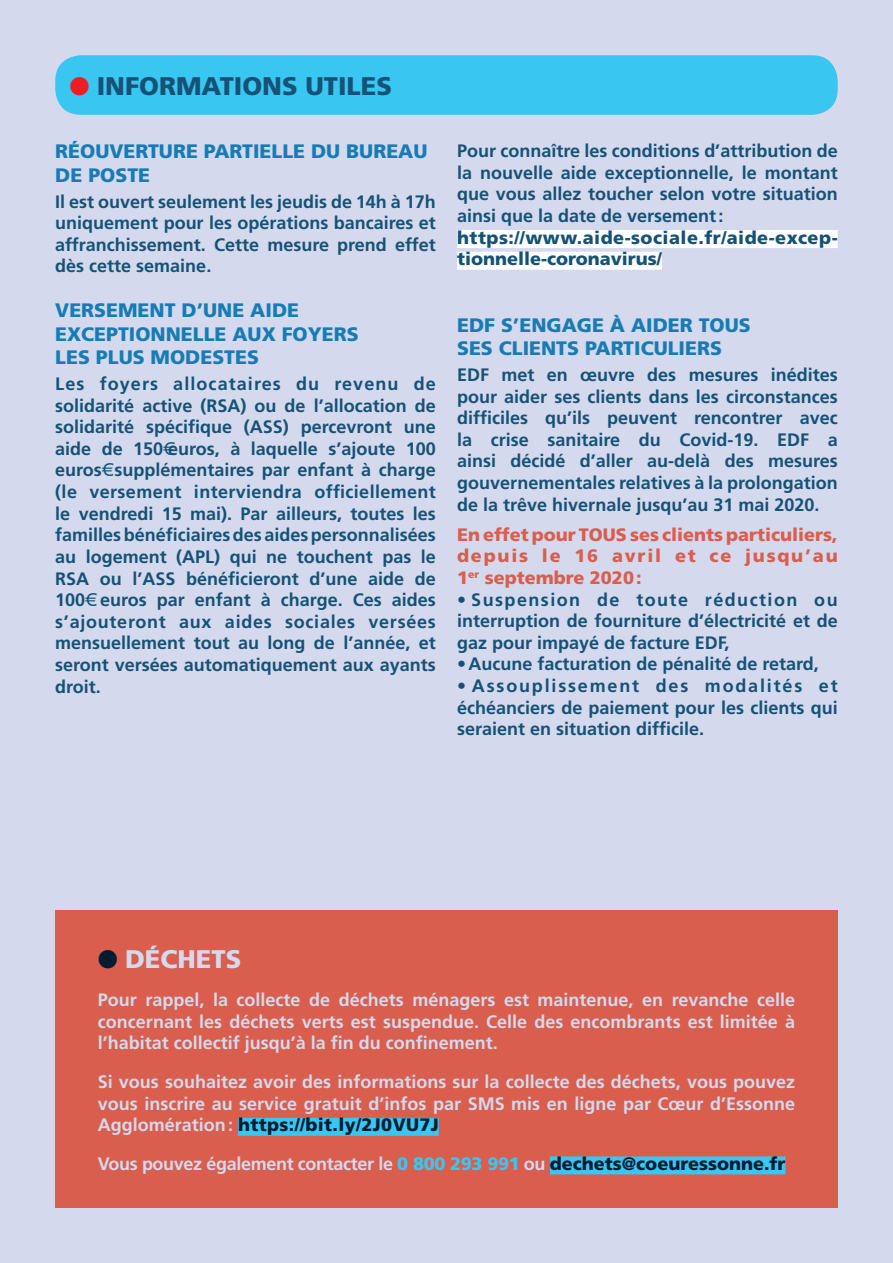
<style>
.page{position:relative;width:893px;height:1263px;background:#d4d9ed}
.page>*{position:absolute;margin:0;border:0;box-sizing:border-box;transform-origin:0 0}
.t1{font:900 25.5px "Frutiger";color:#155276}
.t2{font:900 25.5px "Frutiger";color:#d4d9ed}
.nl_texte_titre{font:900 19.5px/23.4px "Frutiger";color:#187bb4}
.t3{font:700 18px/21.6px "Frutiger";color:#155276;text-align:justify}
.t4{font:700 18px/21.6px "Frutiger";color:#d4d9ed;text-align:justify}
.t5{font:900 18px/21.6px "Frutiger";color:#da5e4d;text-align:justify}
.t6{font:700 18px "Frutiger";letter-spacing:-.02em;color:#d4d9ed}
.nl_texte_lien_url_et{font:900 18px/21.6px "Frutiger";letter-spacing:.025em;color:#155276}
.s1{color:#ee1d23}
.s2{color:#001c31}
.s3{font-weight:900;color:#001c31}
.s4{font-weight:900;color:#39c6f1}
</style>
<div class="page">
<div style="left:457px;top:230px;width:381px;height:18px;background:#fff"></div>
<div style="left:457px;top:252px;width:205px;height:18px;background:#fff"></div>
<div style="left:55px;top:55px;width:783px;height:60px;background:#39c6f1;border-radius:26px"></div>
<div style="left:55px;top:910px;width:783px;height:298px;background:#da5e4d"></div>
<div style="left:238px;top:1118px;width:201px;height:18px;background:#39c6f1"></div>
<div style="left:550px;top:1156px;width:235px;height:18px;background:#39c6f1"></div>
<p class="t1" style="left:69px;top:71px;width:324px"><span class="s1">●</span> INFORMATIONS UTILES</p>
<p class="nl_texte_titre" style="left:55px;top:139px;width:374px">RÉOUVERTURE PARTIELLE DU BUREAU<br>DE POSTE</p>
<p class="t3" style="left:55px;top:190px;width:382px">Il est ouvert seulement les jeudis de 14h à 17h uniquement pour les opérations bancaires et affranchissement. Cette mesure prend effet dès cette semaine.</p>
<p class="nl_texte_titre" style="left:55px;top:299px;width:305px">VERSEMENT D’UNE AIDE<br>EXCEPTIONNELLE AUX FOYERS<br>LES PLUS MODESTES</p>
<p class="t3" style="left:55px;top:373px;width:382px">Les foyers allocataires du revenu de solidarité active (RSA) ou de l’allocation de solidarité spécifique (ASS) percevront une aide de 150€euros, à laquelle s’ajoute 100 euros€ supplémentaires par enfant à charge (le versement interviendra officiellement le vendredi 15 mai). Par ailleurs, toutes les familles bénéficiaires des aides personnalisées au logement (APL) qui ne touchent pas le RSA ou l’ASS bénéficieront d’une aide de 100€ euros par enfant à charge. Ces aides s’ajouteront aux aides sociales versées mensuellement tout au long de l’année, et seront versées automatiquement aux ayants droit.</p>
<p class="t3" style="left:457px;top:140px;width:382px">Pour connaître les conditions d’attribution de la nouvelle aide exceptionnelle, le montant que vous allez toucher selon votre situation ainsi que la date de versement:</p>
<p class="nl_texte_lien_url_et" style="left:457px;top:226px;width:382px">https://www.aide-sociale.fr/aide-excep&shy;tionnelle-coronavirus/</p>
<p class="nl_texte_titre" style="left:457px;top:313px;width:295px">EDF S’ENGAGE À AIDER TOUS<br>SES CLIENTS PARTICULIERS</p>
<p class="t3" style="left:457px;top:364px;width:382px">EDF met en œuvre des mesures inédites pour aider ses clients dans les circonstances difficiles qu’ils peuvent rencontrer avec la crise sanitaire du Covid-19. EDF a ainsi décidé d’aller au-delà des mesures gouvernementales relatives à la prolongation de la trêve hivernale jusqu’au 31 mai 2020.</p>
<p class="t5" style="left:457px;top:523px;width:382px">En effet pour TOUS ses clients particuliers, depuis le 16 avril et ce jusqu’au 1<sup>er</sup> septembre 2020:</p>
<p class="t3" style="left:457px;top:588px;width:382px">• Suspension de toute réduction ou interruption de fourniture d’électricité et de gaz pour impayé de facture EDF,</p>
<p class="t3" style="left:457px;top:653px;width:363px">•Aucune facturation de pénalité de retard,</p>
<p class="t3" style="left:457px;top:675px;width:382px">• Assouplissement des modalités et échéanciers de paiement pour les clients qui seraient en situation difficile.</p>
<p class="t2" style="left:98px;top:943px;width:145px"><span class="s2">●</span> DÉCHETS</p>
<p class="t4" style="left:98px;top:989px;width:699px">Pour rappel, la collecte de déchets ménagers est maintenue, en revanche celle concernant les déchets verts est suspendue. Celle des encombrants est limitée à l’habitat collectif jusqu’à la fin du confinement.</p>
<p class="t4" style="left:98px;top:1071px;width:699px">Si vous souhaitez avoir des informations sur la collecte des déchets, vous pouvez vous inscrire au service gratuit d’infos par SMS mis en ligne par Cœur d’Essonne Agglomération: <span class="s3">https://bit.ly/2J0VU7J</span></p>
<p class="t6" style="left:98px;top:1153px;width:689px">Vous pouvez également contacter le <span class="s4">0 800 293 991</span> ou <span class="s3">dechets@coeuressonne.fr</span></p>
</div>
